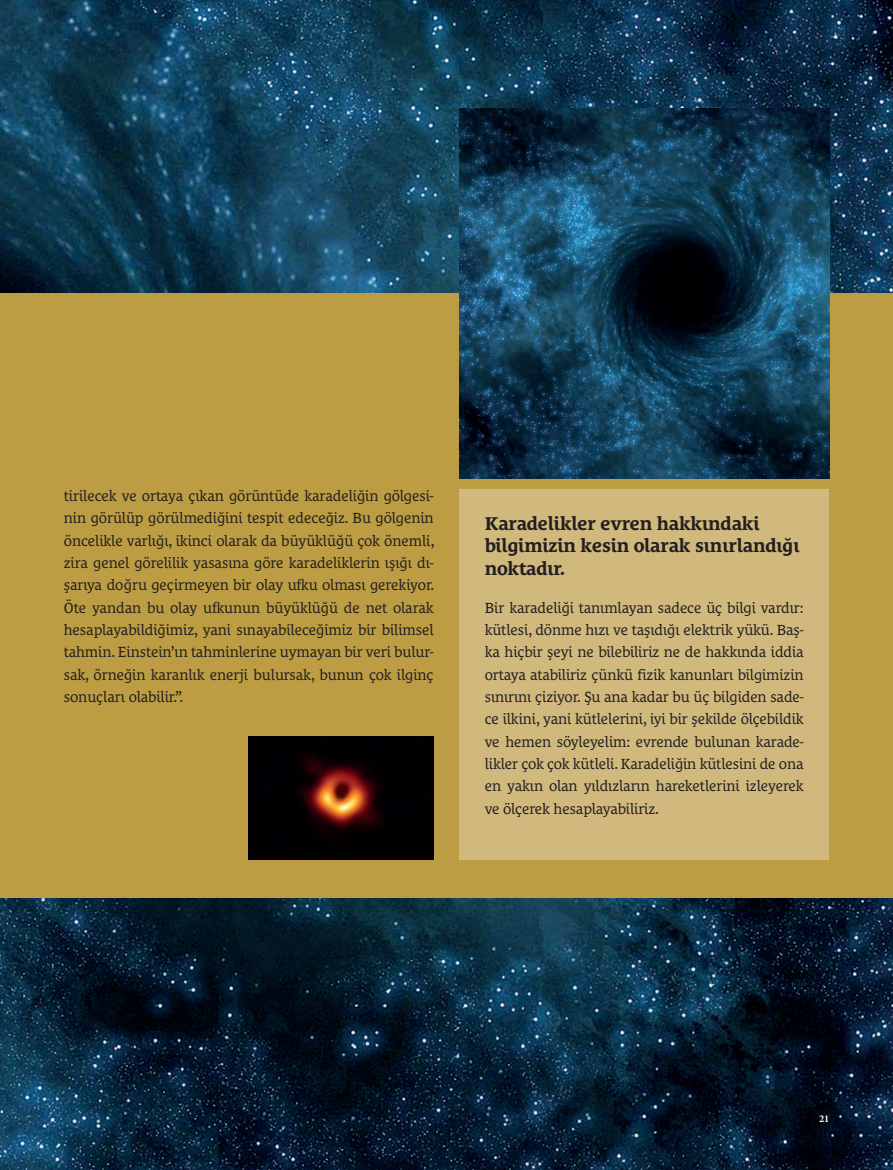
<style>
.page{position:relative;width:893px;height:1170px;background:#fff}
.page>*{position:absolute;margin:0;border:0;box-sizing:border-box;transform-origin:0 0}
.t1{font:700 18.9px/22.6px "Le Monde Courrier Pro";letter-spacing:-.01em;color:#231f20}
.t2{font:15px/22.4px "Le Monde Courrier Pro";letter-spacing:-.01em;color:#231f20;text-align:justify}
.t3{font:700 10.35px "Minion Pro";color:#fff}
</style>
<div class="page">
<img style="left:0;top:0;width:893px;height:1169px">
<div style="left:0;top:293px;width:893px;height:604px;background:#bd9d43"></div>
<div style="left:459px;top:489px;width:370px;height:370px;background:#d1b97e"></div>
<img style="left:249px;top:736px;width:185px;height:123px">
<img style="left:459px;top:108px;width:370px;height:370px">
<p class="t2" style="left:64px;top:483px;width:372px">tirilecek ve ortaya çıkan görüntüde karadeliğin gölgesi&shy;nin görülüp görülmediğini tespit edeceğiz. Bu gölgenin öncelikle varlığı, ikinci olarak da büyüklüğü çok önemli, zira genel görelilik yasasına göre karadeliklerin ışığı dı&shy;şarıya doğru geçirmeyen bir olay ufku olması gerekiyor.<br>Öte yandan bu olay ufkunun büyüklüğü de net olarak hesaplayabildiğimiz, yani sınayabileceğimiz bir bilimsel tahmin. Einstein’ın tahminlerine uymayan bir veri bulur&shy;sak, örneğin karanlık enerji bulursak, bunun çok ilginç sonuçları olabilir.”.</p>
<p class="t1" style="left:485px;top:509px;width:316px">Karadelikler evren hakkındaki bilgimizin kesin olarak sınırlandığı noktadır.</p>
<p class="t2" style="left:485px;top:594px;width:320px">Bir karadeliği tanımlayan sadece üç bilgi vardır: kütlesi, dönme hızı ve taşıdığı elektrik yükü. Baş&shy;ka hiçbir şeyi ne bilebiliriz ne de hakkında iddia ortaya atabiliriz çünkü fizik kanunları bilgimizin sınırını çiziyor. Şu ana kadar bu üç bilgiden sade&shy;ce ilkini, yani kütlelerini, iyi bir şekilde ölçebildik ve hemen söyleyelim: evrende bulunan karade&shy;likler çok çok kütleli. Karadeliğin kütlesini de ona en yakın olan yıldızların hareketlerini izleyerek ve ölçerek hesaplayabiliriz.</p>
<p class="t3" style="left:819px;top:1111px;width:11px">21</p>
</div>
